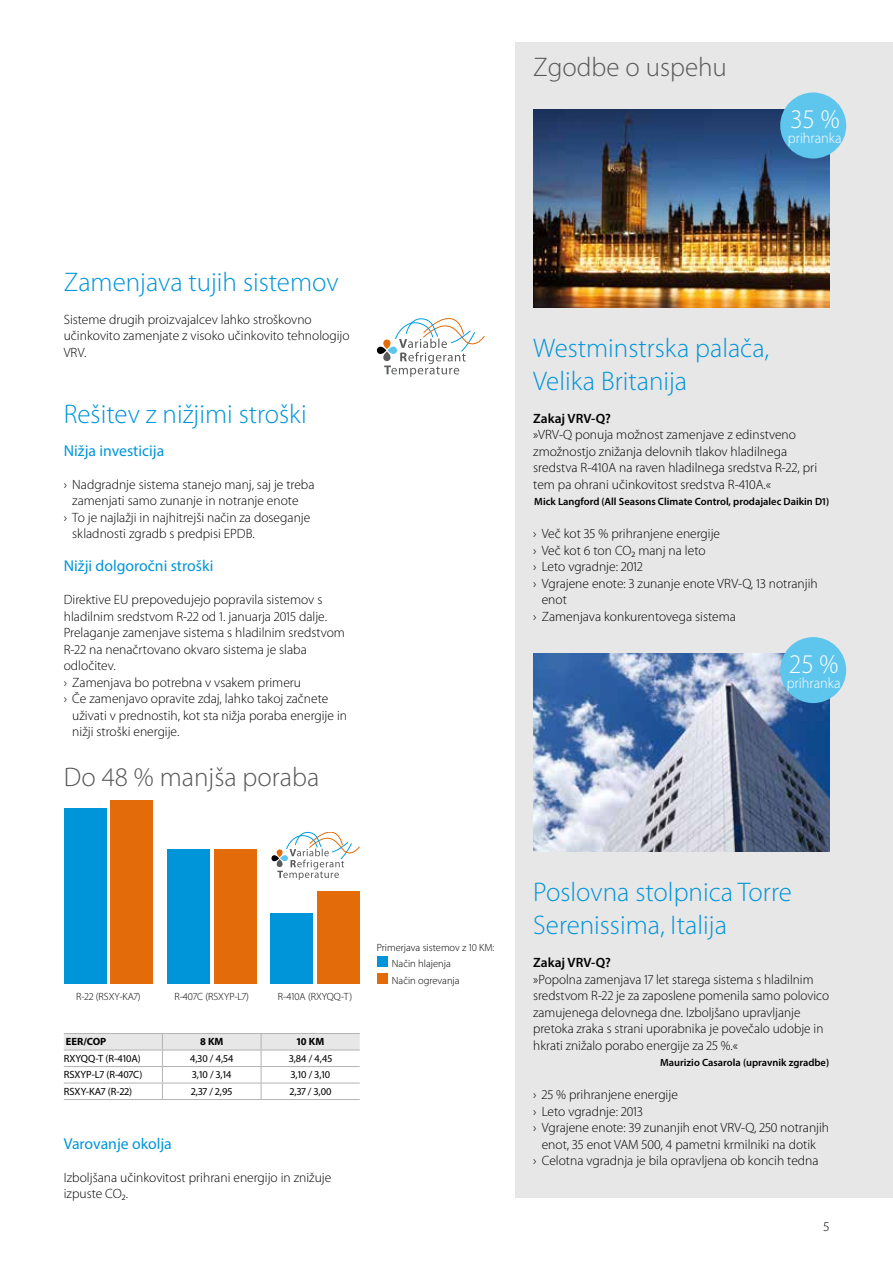
<style>
.page{position:relative;width:893px;height:1263px;background:#fff}
.page>*{position:absolute;margin:0;border:0;box-sizing:border-box;transform-origin:0 0}
.t1{font:300 27px/33px "Myriad Pro";color:#0095d8}
.t2{font:300 27px "Myriad Pro";color:#58585a}
.t3{font:300 27px "Myriad Pro";color:#fff;scale:.95 1}
.t4{font:15.75px "Myriad Pro";color:#0095d8}
.t5{font:300 15px "Myriad Pro";color:#fff;scale:.95 1}
.t6{font:300 13.5px/16.5px "Myriad Pro";color:#000}
.t7{font:600 13.5px "Myriad Pro";color:#000}
.t8{font:10.5px "Myriad Pro";color:#000}
.t9{font:300 10.5px/16.5px "Myriad Pro";color:#000}
.t10{font:600 10.5px "Myriad Pro";color:#000}
.t11{font:700 10.5px "Myriad Pro";color:#000}
</style>
<div class="page">
<div style="left:516px;top:43px;width:377px;height:1155px;background:#e7e7e8"></div>
<img style="left:533px;top:110px;width:296px;height:197px">
<img style="left:533px;top:654px;width:296px;height:198px">
<svg style="left:384px;top:318px;width:101px;height:59px"></svg>
<svg style="left:383px;top:352px;width:8px;height:9px"></svg>
<div style="left:388px;top:347px;width:9px;height:7px;background:#5ec5ed;border-radius:4px"></div>
<svg style="left:383px;top:339px;width:8px;height:10px"></svg>
<div style="left:377px;top:347px;width:9px;height:7px;background:#000;border-radius:4px"></div>
<div style="left:780px;top:637px;width:66px;height:66px;background:#5ec5ed;border-radius:50%"></div>
<div style="left:780px;top:93px;width:66px;height:66px;background:#5ec5ed;border-radius:50%"></div>
<div style="left:317px;top:891px;width:43px;height:93px;background:#e46b09"></div>
<div style="left:167px;top:849px;width:43px;height:135px;background:#0095d8"></div>
<div style="left:214px;top:849px;width:42px;height:135px;background:#e46b09"></div>
<div style="left:64px;top:808px;width:42px;height:176px;background:#0095d8"></div>
<div style="left:270px;top:913px;width:43px;height:71px;background:#0095d8"></div>
<div style="left:111px;top:800px;width:42px;height:184px;background:#e46b09"></div>
<svg style="left:277px;top:832px;width:83px;height:48px"></svg>
<div style="left:277px;top:859px;width:6px;height:8px;background:#5a5b5d;border-radius:3px"></div>
<div style="left:280px;top:855px;width:8px;height:6px;background:#5ec5ed;border-radius:3px"></div>
<svg style="left:277px;top:849px;width:6px;height:8px"></svg>
<div style="left:271px;top:855px;width:8px;height:6px;background:#000;border-radius:3px"></div>
<div style="left:377px;top:956px;width:10px;height:11px;background:#0095d8"></div>
<div style="left:377px;top:973px;width:10px;height:11px;background:#e46b09"></div>
<hr style="left:64px;top:1099px;width:98px;height:1px;background:#b1b3b4">
<hr style="left:162px;top:1099px;width:99px;height:1px;background:#b1b3b4">
<svg style="left:64px;top:1033px;width:296px;height:66px"></svg>
<hr style="left:261px;top:1050px;width:99px;height:1px;background:#b1b3b4">
<hr style="left:261px;top:1066px;width:99px;height:1px;background:#b1b3b4">
<hr style="left:261px;top:1083px;width:99px;height:1px;background:#b1b3b4">
<hr style="left:261px;top:1099px;width:99px;height:1px;background:#b1b3b4">
<h1 class="t2" style="left:533px;top:52px;width:195px">Zgodbe o uspehu</h1>
<h1 class="t3" style="left:790px;top:104px;width:54px">35 %</h1>
<p class="t5" style="left:788px;top:130px;width:58px">prihranka</p>
<h1 class="t1" style="left:64px;top:265px;width:276px">Zamenjava tujih sistemov</h1>
<p class="t6" style="left:64px;top:311px;width:287px">Sisteme drugih proizvajalcev lahko stroškovno učinkovito zamenjate z visoko učinkovito tehnologijo<br>VRV.</p>
<h1 class="t1" style="left:64px;top:397px;width:245px">Rešitev z nižjimi stroški</h1>
<p class="t4" style="left:64px;top:441px;width:102px">Nižja investicija</p>
<p class="t6" style="left:64px;top:476px;width:252px">› Nadgradnje sistema stanejo manj, saj je treba</p>
<p class="t6" style="left:72px;top:493px;width:228px">zamenjati samo zunanje in notranje enote</p>
<p class="t6" style="left:64px;top:509px;width:248px">› To je najlažji in najhitrejši način za doseganje</p>
<p class="t6" style="left:72px;top:525px;width:184px">skladnosti zgradb s predpisi EPDB.</p>
<p class="t4" style="left:64px;top:556px;width:151px">Nižji dolgoročni stroški</p>
<p class="t6" style="left:64px;top:592px;width:283px">Direktive EU prepovedujejo popravila sistemov s hladilnim sredstvom R-22 od 1. januarja 2015 dalje.<br>Prelaganje zamenjave sistema s hladilnim sredstvom R-22 na nenačrtovano okvaro sistema je slaba odločitev.<br>› Zamenjava bo potrebna v vsakem primeru<br>› Če zamenjavo opravite zdaj, lahko takoj začnete</p>
<p class="t6" style="left:72px;top:707px;width:276px">uživati v prednostih, kot sta nižja poraba energije in nižji stroški energije.</p>
<h1 class="t2" style="left:64px;top:762px;width:257px">Do 48 % manjša poraba</h1>
<p class="t9" style="left:76px;top:988px;width:66px">R-22 (RSXY-KA7)</p>
<p class="t9" style="left:175px;top:988px;width:76px">R-407C (RSXYP-L7)</p>
<p class="t9" style="left:278px;top:988px;width:76px">R-410A (RXYQQ-T)</p>
<p class="t11" style="left:66px;top:1035px;width:42px">EER/COP</p>
<p class="t11" style="left:200px;top:1035px;width:25px">8 KM</p>
<p class="t11" style="left:297px;top:1035px;width:29px">10 KM</p>
<p class="t8" style="left:64px;top:1052px;width:79px">RXYQQ-T (R-410A)</p>
<p class="t8" style="left:190px;top:1052px;width:45px">4,30 / 4,54</p>
<p class="t8" style="left:289px;top:1052px;width:45px">3,84 / 4,45</p>
<p class="t8" style="left:64px;top:1068px;width:80px">RSXYP-L7 (R-407C)</p>
<p class="t8" style="left:192px;top:1068px;width:41px">3,10 / 3,14</p>
<p class="t8" style="left:291px;top:1068px;width:41px">3,10 / 3,10</p>
<p class="t8" style="left:64px;top:1085px;width:70px">RSXY-KA7 (R-22)</p>
<p class="t8" style="left:191px;top:1085px;width:43px">2,37 / 2,95</p>
<p class="t8" style="left:290px;top:1085px;width:43px">2,37 / 3,00</p>
<p class="t4" style="left:64px;top:1134px;width:110px">Varovanje okolja</p>
<p class="t6" style="left:64px;top:1169px;width:269px">Izboljšana učinkovitost prihrani energijo in znižuje izpuste CO₂.</p>
<p class="t9" style="left:392px;top:939px;width:104px;text-indent:-15px">Primerjava sistemov z 10 KM:<br>Način hlajenja<br>Način ogrevanja</p>
<h1 class="t1" style="left:533px;top:331px;width:238px">Westminstrska palača,<br>Velika Britanija</h1>
<p class="t7" style="left:533px;top:409px;width:79px">Zakaj VRV-Q?</p>
<p class="t6" style="left:533px;top:427px;width:285px">»VRV-Q ponuja možnost zamenjave z edinstveno zmožnostjo znižanja delovnih tlakov hladilnega sredstva R-410A na raven hladilnega sredstva R-22, pri tem pa ohrani učinkovitost sredstva R-410A.«</p>
<p class="t10" style="left:534px;top:495px;width:296px">Mick Langford (All Seasons Climate Control, prodajalec Daikin D1)</p>
<p class="t6" style="left:533px;top:526px;width:188px">› Več kot 35 % prihranjene energije</p>
<p class="t6" style="left:533px;top:542px;width:174px">› Več kot 6 ton CO₂ manj na leto</p>
<p class="t6" style="left:533px;top:558px;width:111px">› Leto vgradnje: 2012</p>
<p class="t6" style="left:533px;top:575px;width:286px">› Vgrajene enote: 3 zunanje enote VRV-Q, 13 notranjih</p>
<p class="t6" style="left:542px;top:591px;width:27px">enot</p>
<p class="t6" style="left:533px;top:608px;width:204px">› Zamenjava konkurentovega sistema</p>
<h1 class="t3" style="left:789px;top:649px;width:54px">25 %</h1>
<p class="t5" style="left:787px;top:674px;width:58px">prihranka</p>
<h1 class="t1" style="left:533px;top:876px;width:260px">Poslovna stolpnica Torre<br>Serenissima, Italija</h1>
<p class="t7" style="left:533px;top:954px;width:79px">Zakaj VRV-Q?</p>
<p class="t6" style="left:533px;top:971px;width:297px">»Popolna zamenjava 17 let starega sistema s hladilnim sredstvom R-22 je za zaposlene pomenila samo polovico zamujenega delovnega dne. Izboljšano upravljanje pretoka zraka s strani uporabnika je povečalo udobje in hkrati znižalo porabo energije za 25 %.«</p>
<p class="t10" style="left:660px;top:1056px;width:171px">Maurizio Casarola (upravnik zgradbe)</p>
<p class="t6" style="left:533px;top:1087px;width:146px">› 25 % prihranjene energije</p>
<p class="t6" style="left:533px;top:1103px;width:111px">› Leto vgradnje: 2013</p>
<p class="t6" style="left:533px;top:1119px;width:297px">› Vgrajene enote: 39 zunanjih enot VRV-Q, 250 notranjih</p>
<p class="t6" style="left:542px;top:1136px;width:276px">enot, 35 enot VAM 500, 4 pametni krmilniki na dotik</p>
<p class="t6" style="left:533px;top:1152px;width:287px">› Celotna vgradnja je bila opravljena ob koncih tedna</p>
<p class="t6" style="left:823px;top:1219px;width:7px">5</p>
</div>
